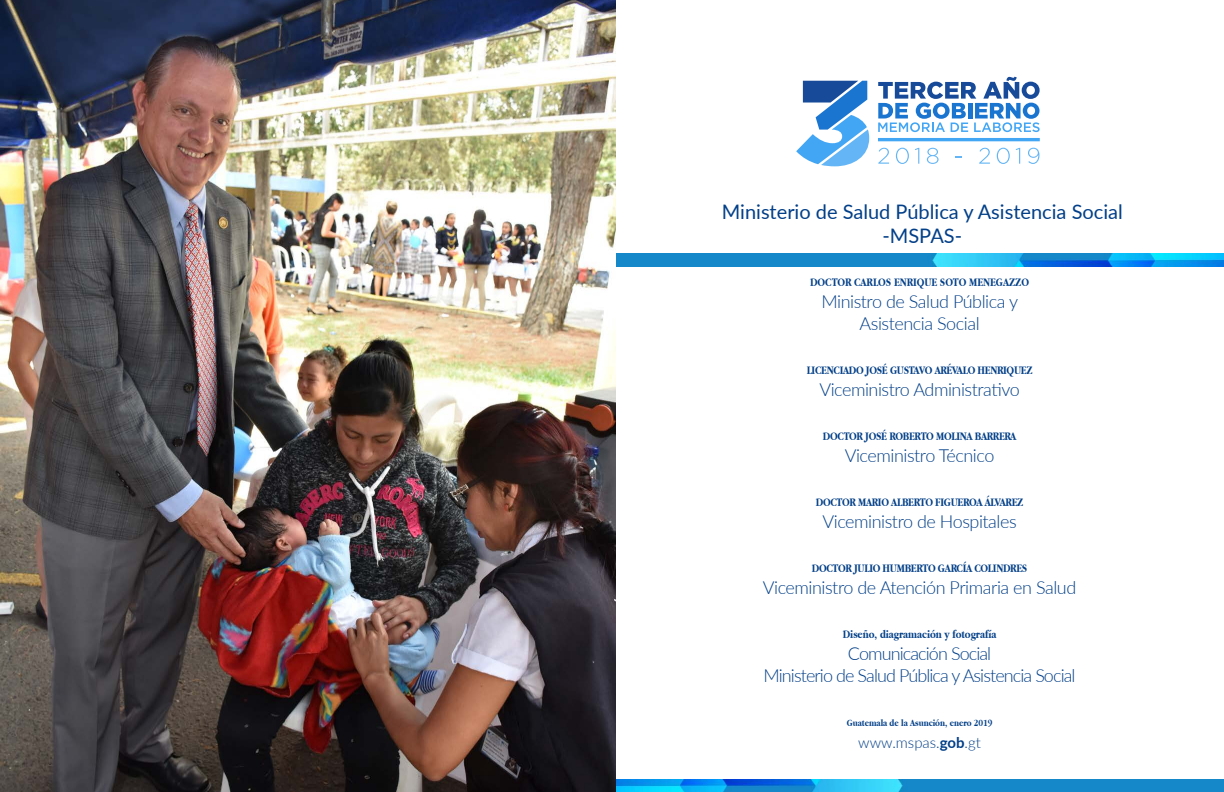
<style>
.page{position:relative;width:1224px;height:792px;background:#fff}
.page>*{position:absolute;margin:0;border:0;box-sizing:border-box;transform-origin:0 0}
.t1{font:20px/24px "Lato";color:#023f88;text-align:center}
.t2{font:300 18px/22px "Lato";letter-spacing:-.025em;color:#023f88;text-align:center}
.t3{font:300 18px/22px "Lato";letter-spacing:-.05em;color:#023f88;text-align:center}
.t4{font:300 15px "Lato";color:#023f88}
.t5{font:700 12px "Apple Garamond";letter-spacing:-.025em;color:#023f88}
.t6{font:700 12px "Apple Garamond";letter-spacing:-.005em;color:#023f88}
.t7{font:700 10px "Apple Garamond";letter-spacing:-.005em;color:#023f88}
.s1{font-weight:700}
</style>
<div class="page">
<hr style="left:878px;top:138px;width:162px;height:3px;background:#42a6f5">
<svg style="left:796px;top:81px;width:73px;height:85px"></svg>
<svg style="left:878px;top:148px;width:11px;height:16px"></svg>
<svg style="left:896px;top:148px;width:13px;height:16px"></svg>
<svg style="left:915px;top:148px;width:4px;height:16px"></svg>
<svg style="left:927px;top:148px;width:12px;height:16px"></svg>
<svg style="left:956px;top:156px;width:6px;height:2px"></svg>
<svg style="left:979px;top:148px;width:11px;height:16px"></svg>
<svg style="left:997px;top:148px;width:13px;height:16px"></svg>
<svg style="left:1016px;top:148px;width:4px;height:16px"></svg>
<svg style="left:1028px;top:148px;width:11px;height:16px"></svg>
<svg style="left:878px;top:77px;width:162px;height:55px"></svg>
<img style="left:616px;top:254px;width:608px;height:12px">
<img style="left:616px;top:780px;width:608px;height:12px">
<img style="left:0;top:0;width:616px;height:792px">
<p class="t1" style="left:722px;top:199px;width:402px">Ministerio de Salud Pública y Asistencia Social -MSPAS-</p>
<p class="t6" style="left:810px;top:276px;width:220px">DOCTOR CARLOS ENRIQUE SOTO MENEGAZZO</p>
<p class="t2" style="left:821px;top:290px;width:198px">Ministro de Salud Pública y<br>Asistencia Social</p>
<p class="t5" style="left:807px;top:364px;width:227px">LICENCIADO JOSÉ GUSTAVO ARÉVALO HENRIQUEZ</p>
<p class="t2" style="left:819px;top:378px;width:202px">Viceministro Administrativo</p>
<p class="t5" style="left:823px;top:430px;width:195px">DOCTOR JOSÉ ROBERTO MOLINA BARRERA</p>
<p class="t2" style="left:845px;top:444px;width:151px">Viceministro Técnico</p>
<p class="t5" style="left:816px;top:496px;width:209px">DOCTOR MARIO ALBERTO FIGUEROA ÁLVAREZ</p>
<p class="t2" style="left:823px;top:510px;width:196px">Viceministro de Hospitales</p>
<p class="t5" style="left:812px;top:562px;width:217px">DOCTOR JULIO HUMBERTO GARCÍA COLINDRES</p>
<p class="t2" style="left:763px;top:576px;width:315px">Viceministro de Atención Primaria en Salud</p>
<p class="t6" style="left:843px;top:628px;width:155px">Diseño, diagramación y fotografía</p>
<p class="t3" style="left:764px;top:642px;width:314px">Comunicación Social<br>Ministerio de Salud Pública y Asistencia Social</p>
<p class="t7" style="left:847px;top:718px;width:147px">Guatemala de la Asunción, enero 2019</p>
<p class="t4" style="left:858px;top:733px;width:124px">www.mspas.<span class="s1">gob</span>.gt</p>
</div>
